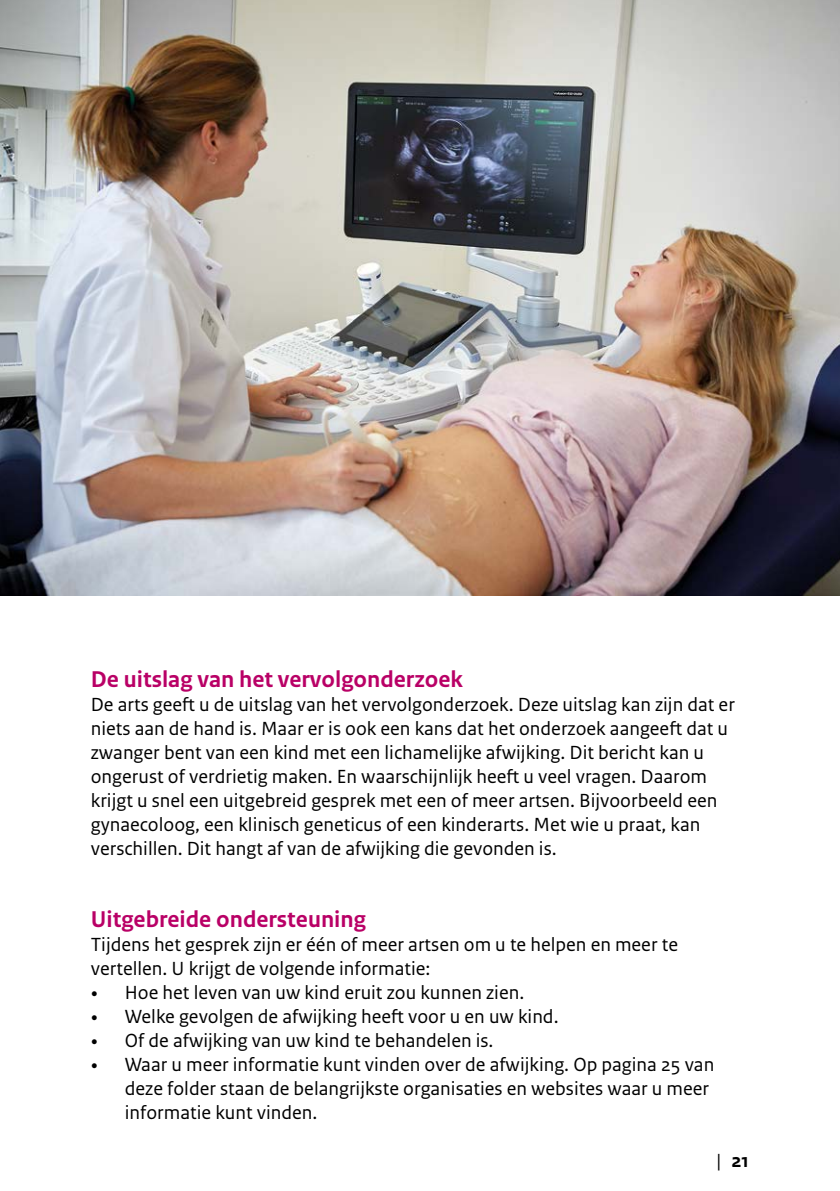
<style>
.page{position:relative;width:840px;height:1191px;background:#fff}
.page>*{position:absolute;margin:0;border:0;box-sizing:border-box;transform-origin:0 0}
._06_RIVM_Alineakop{font:700 24px "Rijksoverheid Sans Text";color:#b90066}
._10_RIVM_Broodtekst{font:20px/24px "Rijksoverheid Sans Text";color:#000}
.t1{font:700 20px "Rijksoverheid Sans Text";color:#000}
.s1{font-family:"Rijksoverheid Serif"}
.s2{font-weight:400}
</style>
<div class="page">
<img style="left:0;top:0;width:839px;height:595px">
<h3 class="_06_RIVM_Alineakop" style="left:91px;top:665px;width:373px">De uitslag van het vervolgonderzoek</h3>
<p class="_10_RIVM_Broodtekst" style="left:91px;top:693px;width:645px">De arts geeft u de uitslag van het vervolgonderzoek. Deze uitslag kan zijn dat er niets aan de hand is. Maar er is ook een kans dat het onderzoek aangeeft dat u zwanger bent van een kind met een lichamelijke afwijking. Dit bericht kan u ongerust of verdrietig maken. En waarschijnlijk heeft u veel vragen. Daarom krijgt u snel een uitgebreid gesprek met een of meer artsen. Bijvoorbeeld een gynaecoloog, een klinisch geneticus of een kinderarts. Met wie u praat, kan verschillen. Dit hangt af van de afwijking die gevonden is.</p>
<h3 class="_06_RIVM_Alineakop" style="left:91px;top:905px;width:276px">Uitgebreide ondersteuning</h3>
<p class="_10_RIVM_Broodtekst" style="left:91px;top:933px;width:588px">Tijdens het gesprek zijn er één of meer artsen om u te helpen en meer te vertellen. U krijgt de volgende informatie:</p>
<p class="_10_RIVM_Broodtekst" style="left:91px;top:981px;width:434px"><span class="s1">•</span> Hoe het leven van uw kind eruit zou kunnen zien.</p>
<p class="_10_RIVM_Broodtekst" style="left:91px;top:1005px;width:469px"><span class="s1">•</span> Welke gevolgen de afwijking heeft voor u en uw kind.</p>
<p class="_10_RIVM_Broodtekst" style="left:91px;top:1029px;width:404px"><span class="s1">•</span> Of de afwijking van uw kind te behandelen is.</p>
<p class="_10_RIVM_Broodtekst" style="left:125px;top:1053px;width:590px;text-indent:-34px"><span class="s1">•</span> Waar u meer informatie kunt vinden over de afwijking. Op pagina 25 van deze folder staan de belangrijkste organisaties en websites waar u meer informatie kunt vinden.</p>
<p class="t1" style="left:716px;top:1149px;width:34px"><span class="s2">|</span> 21</p>
</div>
